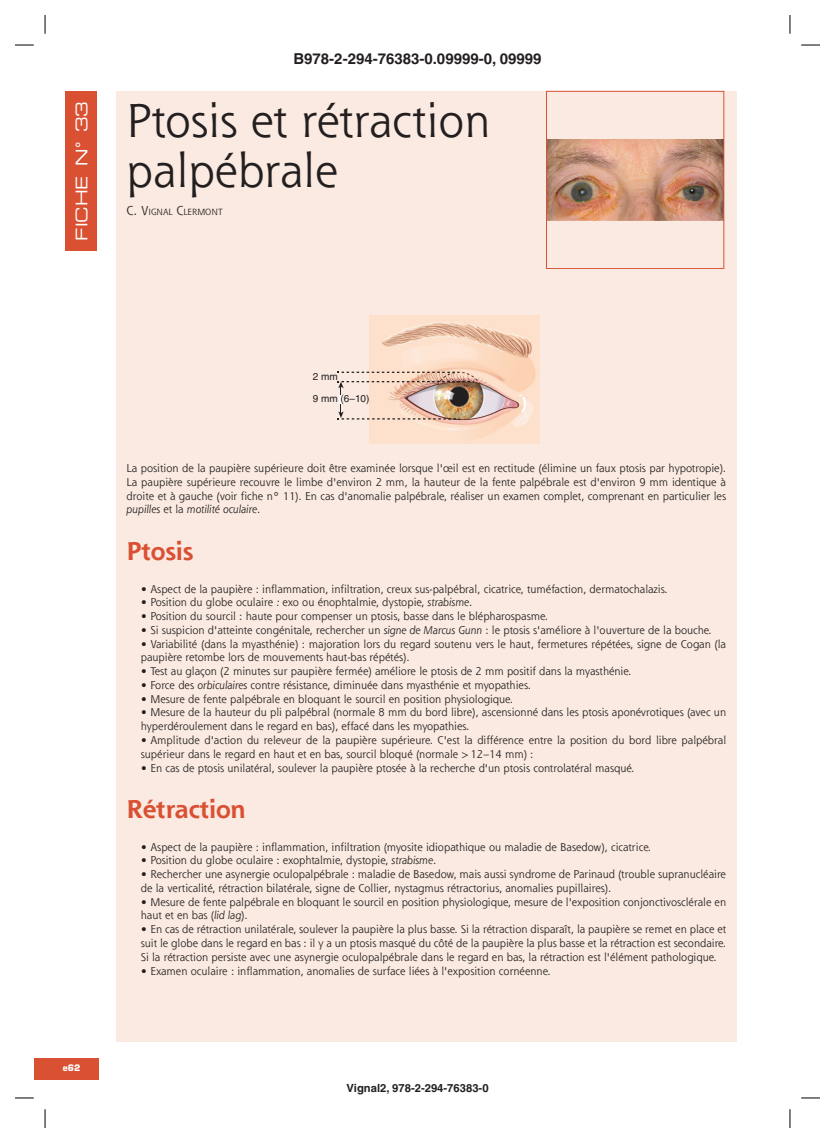
<style>
.page{position:relative;width:820px;height:1143px;background:#fff}
.page>*{position:absolute;margin:0;border:0;box-sizing:border-box;transform-origin:0 0}
.TE_title__TE_type_E{font:46.25px/50px "Shannon Std";color:#231f20}
.TE_1_hd__TE_type_E{font:700 25px "Shannon Std";color:#da5033}
.TE_num__TE_type_E{font:16.12px "Eurostile LT Std Ex 2";color:#fff}
.t1{font:700 15px "S Pi Helvetica";color:#231f20}
.t2{font:700 11.25px "S Pi Helvetica";color:#231f20}
.TE_bull_list_flush{font:10.88px/13.8px "Shannon Std";color:#231f20}
.TE_text__TE_type_E{font:10.88px/13.8px "Shannon Std";color:#231f20;text-align:justify}
.t3{font:10px "Helvetica";color:#231f20}
.TE_au__TE_type_E{font:8.75px "Shannon Std";color:#231f20}
.Folio{font:700 8.75px "Eurostile LT Std";color:#fff}
.s1{font-size:12.5px}
.s2{font-style:italic}
.s3{font-family:"STIX General"}
</style>
<div class="page">
<div style="left:65px;top:91px;width:32px;height:160px;background:#da5033"></div>
<div style="left:34px;top:1058px;width:64px;height:21px;background:#da5033"></div>
<div style="left:116px;top:91px;width:620px;height:950px;background:#faeae1"></div>
<img style="left:369px;top:316px;width:170px;height:127px">
<svg style="left:337px;top:371px;width:117px;height:2px"></svg>
<img style="left:337px;top:381px;width:132px;height:38px">
<img style="left:548px;top:140px;width:173px;height:80px">
<div style="left:546px;top:91px;width:177px;height:178px;border:1px solid #da5033"></div>
<svg style="left:15px;top:44px;width:19px;height:2px"></svg>
<svg style="left:801px;top:44px;width:18px;height:2px"></svg>
<svg style="left:15px;top:1097px;width:19px;height:1px"></svg>
<svg style="left:801px;top:1097px;width:18px;height:1px"></svg>
<svg style="left:44px;top:15px;width:2px;height:19px"></svg>
<svg style="left:44px;top:1109px;width:2px;height:18px"></svg>
<svg style="left:789px;top:15px;width:1px;height:19px"></svg>
<svg style="left:789px;top:1109px;width:1px;height:18px"></svg>
<h3 class="t1" style="left:293px;top:49px;width:249px">B978-2-294-76383-0.09999-0, 09999</h3>
<p class="TE_num__TE_type_E" style="left:70px;top:241px;width:141px;rotate:-90deg">FICHE N° 33</p>
<p class="TE_title__TE_type_E" style="left:126px;top:95px;width:365px">Ptosis et rétraction palpébrale</p>
<p class="TE_au__TE_type_E" style="left:126px;top:206px;width:97px"><span class="s1">C. V</span>IGNAL <span class="s1">C</span>LERMONT</p>
<p class="t3" style="left:313px;top:370px;width:27px">2 mm</p>
<p class="t3" style="left:312px;top:393px;width:58px">9 mm (6–10)</p>
<p class="Folio" style="left:63px;top:1062px;width:19px">e62</p>
<p class="TE_text__TE_type_E" style="left:126px;top:461px;width:600px">La position de la paupière supérieure doit être examinée lorsque l'œil est en rectitude (élimine un faux ptosis par hypotropie).<br>La paupière supérieure recouvre le limbe d'environ 2 mm, la hauteur de la fente palpébrale est d'environ 9 mm identique à droite et à gauche (voir fiche n° 11). En cas d'anomalie palpébrale, réaliser un examen complet, comprenant en particulier les <span class="s2">pupilles</span> et la <span class="s2">motilité oculaire</span>.</p>
<p class="TE_1_hd__TE_type_E" style="left:126px;top:535px;width:68px">Ptosis</p>
<p class="TE_bull_list_flush" style="left:141px;top:581px;width:528px">• Aspect de la paupière : inflammation, infiltration, creux sus-palpébral, cicatrice, tuméfaction, dermatochalazis.</p>
<p class="TE_bull_list_flush" style="left:141px;top:595px;width:333px">• Position du globe oculaire <span class="s2">:</span> exo ou énophtalmie, dystopie, <span class="s2">strabisme</span>.</p>
<p class="TE_bull_list_flush" style="left:141px;top:609px;width:408px">• Position du sourcil : haute pour compenser un ptosis, basse dans le blépharospasme.</p>
<p class="TE_bull_list_flush" style="left:141px;top:623px;width:572px">• Si suspicion d'atteinte congénitale, rechercher un <span class="s2">signe de Marcus Gunn</span> : le ptosis s'améliore à l'ouverture de la bouche.</p>
<p class="TE_bull_list_flush" style="left:141px;top:636px;width:586px">• Variabilité (dans la myasthénie) : majoration lors du regard soutenu vers le haut, fermetures répétées, signe de Cogan (la paupière retombe lors de mouvements haut-bas répétés).</p>
<p class="TE_bull_list_flush" style="left:141px;top:664px;width:492px">• Test au glaçon (2 minutes sur paupière fermée) améliore le ptosis de 2 mm positif dans la myasthénie.</p>
<p class="TE_bull_list_flush" style="left:141px;top:678px;width:391px">• Force des <span class="s2">orbiculaires</span> contre résistance, diminuée dans myasthénie et myopathies.</p>
<p class="TE_bull_list_flush" style="left:141px;top:691px;width:373px">• Mesure de fente palpébrale en bloquant le sourcil en position physiologique.</p>
<p class="TE_bull_list_flush" style="left:141px;top:705px;width:586px">• Mesure de la hauteur du pli palpébral (normale 8 mm du bord libre), ascensionné dans les ptosis aponévrotiques (avec un hyperdéroulement dans le regard en bas), effacé dans les myopathies.</p>
<p class="TE_bull_list_flush" style="left:141px;top:733px;width:586px">• Amplitude d'action du releveur de la paupière supérieure. C'est la différence entre la position du bord libre palpébral supérieur dans le regard en haut et en bas, sourcil bloqué (normale <span class="s3">&gt;</span>12–14 mm) :</p>
<p class="TE_bull_list_flush" style="left:141px;top:760px;width:495px">• En cas de ptosis unilatéral, soulever la paupière ptosée à la recherche d'un ptosis controlatéral masqué.</p>
<p class="TE_1_hd__TE_type_E" style="left:126px;top:793px;width:120px">Rétraction</p>
<p class="TE_bull_list_flush" style="left:141px;top:839px;width:511px">• Aspect de la paupière : inflammation, infiltration (myosite idiopathique ou maladie de Basedow), cicatrice.</p>
<p class="TE_bull_list_flush" style="left:141px;top:853px;width:297px">• Position du globe oculaire : exophtalmie, dystopie, <span class="s2">strabisme</span>.</p>
<p class="TE_bull_list_flush" style="left:141px;top:867px;width:586px">• Rechercher une asynergie oculopalpébrale : maladie de Basedow, mais aussi syndrome de Parinaud (trouble supranucléaire de la verticalité, rétraction bilatérale, signe de Collier, nystagmus rétractorius, anomalies pupillaires).</p>
<p class="TE_bull_list_flush" style="left:141px;top:894px;width:586px">• Mesure de fente palpébrale en bloquant le sourcil en position physiologique, mesure de l'exposition conjonctivosclérale en haut et en bas (<span class="s2">lid lag</span>).</p>
<p class="TE_bull_list_flush" style="left:141px;top:922px;width:586px;text-align:justify">• En cas de rétraction unilatérale, soulever la paupière la plus basse. Si la rétraction disparaît, la paupière se remet en place et suit le globe dans le regard en bas : il y a un ptosis masqué du côté de la paupière la plus basse et la rétraction est secondaire.<br>Si la rétraction persiste avec une asynergie oculopalpébrale dans le regard en bas, la rétraction est l'élément pathologique.</p>
<p class="TE_bull_list_flush" style="left:141px;top:963px;width:411px">• Examen oculaire : inflammation, anomalies de surface liées à l'exposition cornéenne.</p>
<p class="t2" style="left:346px;top:1081px;width:144px">Vignal2, 978-2-294-76383-0</p>
</div>
